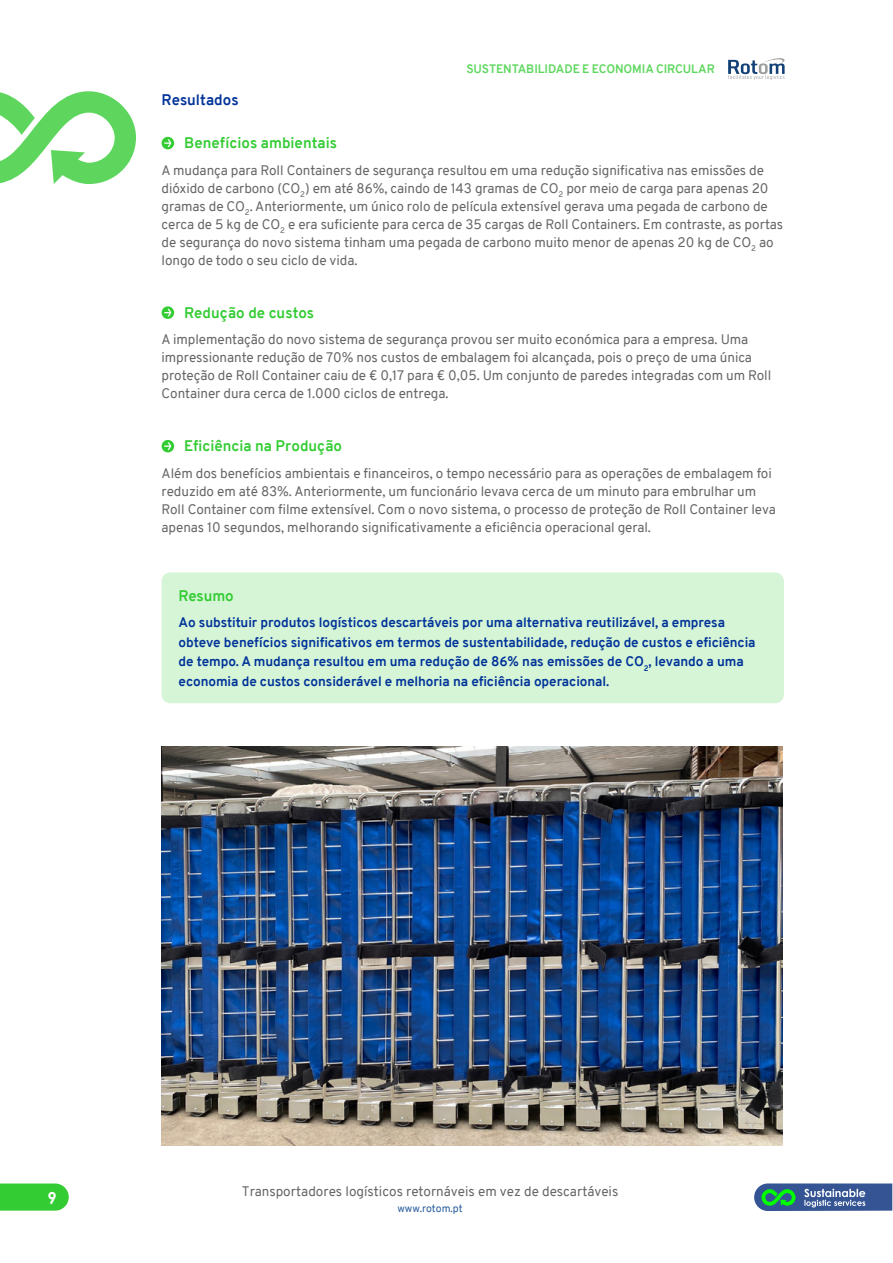
<style>
.page{position:relative;width:893px;height:1263px;background:#fff}
.page>*{position:absolute;margin:0;border:0;box-sizing:border-box;transform-origin:0 0}
.t1{font:700 16.5px "Century Gothic";color:#fff}
.t2{font:700 15px "Overpass";color:#3c3}
.t3{font:700 15px "Overpass";color:#039}
.t4{font:13.5px/18px "Overpass";letter-spacing:-.005em;color:#666}
.t5{font:700 13.5px/19.5px "Overpass";letter-spacing:-.005em;color:#039}
.t6{font:700 12px "Overpass";letter-spacing:-.01em;color:#5dd75d}
.t7{font:10.5px "Overpass";color:#275b9b}
</style>
<div class="page">
<svg style="left:0;top:91px;width:136px;height:93px"></svg>
<svg style="left:0;top:1183px;width:69px;height:27px;background:#3fcf3f"></svg>
<svg style="left:754px;top:1183px;width:138px;height:28px;background:#4b7897"></svg>
<svg style="left:728px;top:58px;width:57px;height:22px"></svg>
<div style="left:162px;top:137px;width:12px;height:12px;background:#3c3;border-radius:50%"></div>
<svg style="left:164px;top:139px;width:7px;height:8px"></svg>
<svg style="left:162px;top:306px;width:12px;height:13px"></svg>
<svg style="left:164px;top:309px;width:7px;height:7px"></svg>
<div style="left:162px;top:440px;width:12px;height:12px;background:#3c3;border-radius:50%"></div>
<svg style="left:164px;top:442px;width:7px;height:8px"></svg>
<div style="left:162px;top:572px;width:622px;height:131px;background:#d6f5d6;border-radius:9px"></div>
<img style="left:162px;top:747px;width:621px;height:398px">
<p class="t6" style="left:466px;top:61px;width:250px">SUSTENTABILIDADE E ECONOMIA CIRCULAR</p>
<p class="t3" style="left:162px;top:89px;width:79px">Resultados</p>
<p class="t2" style="left:184px;top:132px;width:155px">Benefícios ambientais</p>
<p class="t4" style="left:162px;top:161px;width:623px">A mudança para Roll Containers de segurança resultou em uma redução significativa nas emissões de dióxido de carbono (CO<sub>2</sub>) em até 86%, caindo de 143 gramas de CO<sub>2</sub> por meio de carga para apenas 20 gramas de CO<sub>2</sub>. Anteriormente, um único rolo de película extensível gerava uma pegada de carbono de cerca de 5 kg de CO<sub>2</sub> e era suficiente para cerca de 35 cargas de Roll Containers. Em contraste, as portas de segurança do novo sistema tinham uma pegada de carbono muito menor de apenas 20 kg de CO<sub>2</sub> ao longo de todo o seu ciclo de vida.</p>
<p class="t2" style="left:184px;top:302px;width:132px">Redução de custos</p>
<p class="t4" style="left:162px;top:331px;width:611px">A implementação do novo sistema de segurança provou ser muito económica para a empresa. Uma impressionante redução de 70% nos custos de embalagem foi alcançada, pois o preço de uma única proteção de Roll Container caiu de € 0,17 para € 0,05. Um conjunto de paredes integradas com um Roll Container dura cerca de 1.000 ciclos de entrega.</p>
<p class="t2" style="left:184px;top:435px;width:160px">Eficiência na Produção</p>
<p class="t4" style="left:162px;top:464px;width:616px">Além dos benefícios ambientais e financeiros, o tempo necessário para as operações de embalagem foi reduzido em até 83%. Anteriormente, um funcionário levava cerca de um minuto para embrulhar um Roll Container com filme extensível. Com o novo sistema, o processo de proteção de Roll Container leva apenas 10 segundos, melhorando significativamente a eficiência operacional geral.</p>
<p class="t2" style="left:179px;top:585px;width:57px">Resumo</p>
<p class="t5" style="left:179px;top:613px;width:579px">Ao substituir produtos logísticos descartáveis por uma alternativa reutilizável, a empresa obteve benefícios significativos em termos de sustentabilidade, redução de custos e eficiência de tempo. A mudança resultou em uma redução de 86% nas emissões de CO<sub>2</sub>, levando a uma economia de custos considerável e melhoria na eficiência operacional.</p>
<p class="t1" style="left:48px;top:1185px;width:11px">9</p>
<p class="t4" style="left:242px;top:1182px;width:378px">Transportadores logísticos retornáveis em vez de descartáveis</p>
<p class="t7" style="left:397px;top:1200px;width:67px">www.rotom.pt</p>
</div>
